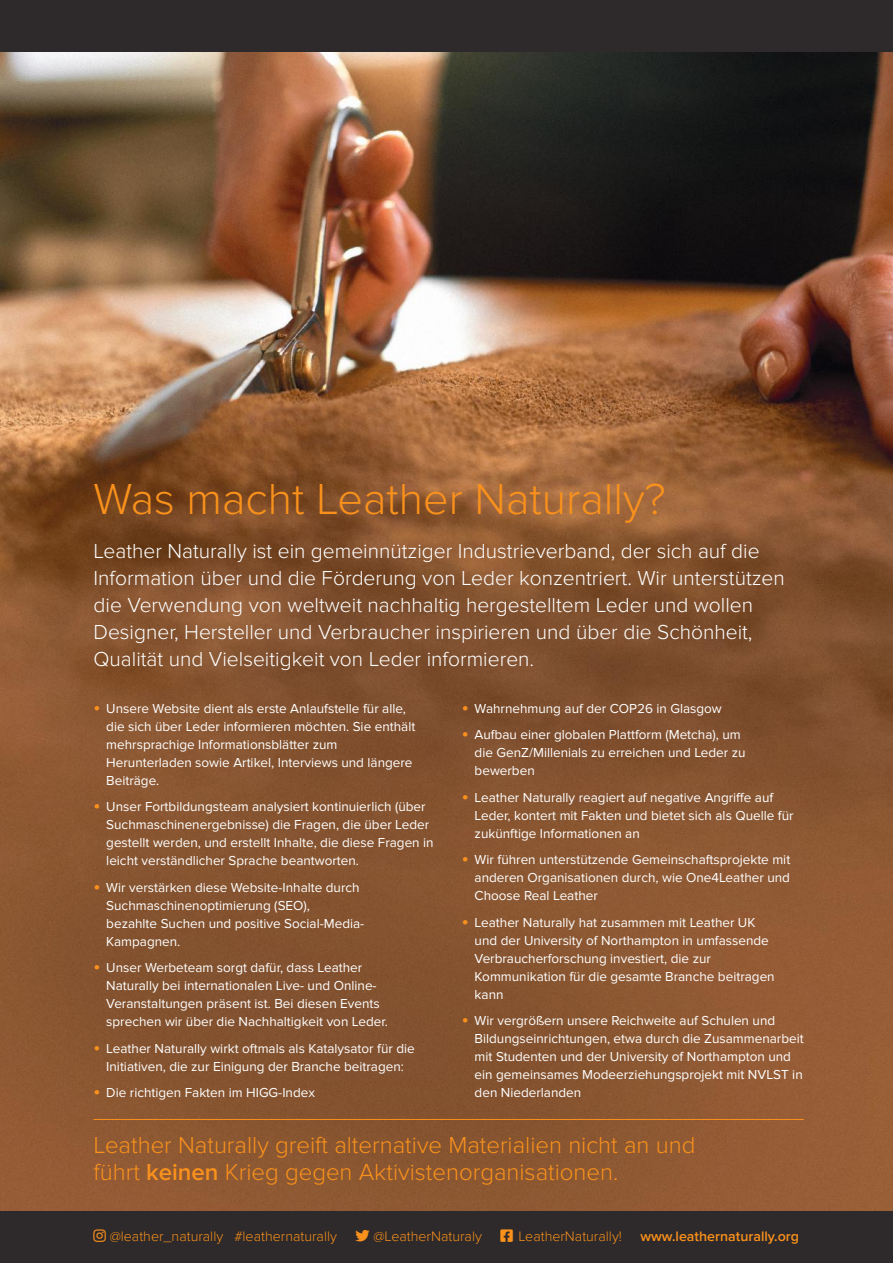
<style>
.page{position:relative;width:893px;height:1263px;background:#fff}
.page>*{position:absolute;margin:0;border:0;box-sizing:border-box;transform-origin:0 0}
.t1{font:300 45px "Proxima Nova";color:#f9911c}
.t2{font:300 24px/27px "Proxima Nova";color:#f9911c}
.t3{font:300 21px/27px "Proxima Nova";color:#fff}
.t4{font:300 14.25px "Proxima Nova";color:#f9911c}
.t5{font:600 14.25px "Proxima Nova";color:#f9911c}
.t6{font:13.5px/18px "Proxima Nova";color:#fff}
.s1{font-weight:600;font-size:19.5px;color:#f9911c}
.s2{font-weight:600}
</style>
<div class="page">
<img style="left:0;top:51px;width:893px;height:1161px">
<div style="left:0;top:0;width:893px;height:51px;background:#2e292a"></div>
<div style="left:0;top:1212px;width:893px;height:51px;background:#2e292a"></div>
<hr style="left:94px;top:1119px;width:710px;height:1px;background:#f9911c">
<h1 class="t1" style="left:94px;top:473px;width:574px">Was macht Leather Naturally?</h1>
<p class="t3" style="left:94px;top:538px;width:693px">Leather Naturally ist ein gemeinnütziger Industrieverband, der sich auf die Information über und die Förderung von Leder konzentriert. Wir unterstützen die Verwendung von weltweit nachhaltig hergestelltem Leder und wollen Designer, Hersteller und Verbraucher inspirieren und über die Schönheit, Qualität und Vielseitigkeit von Leder informieren.</p>
<p class="t6" style="left:106px;top:699px;width:311px;text-indent:-13px"><span class="s1">•</span> Unsere Website dient als erste Anlaufstelle für alle, die sich über Leder informieren möchten. Sie enthält mehrsprachige Informationsblätter zum Herunterladen sowie Artikel, Interviews und längere Beiträge.</p>
<p class="t6" style="left:106px;top:798px;width:329px;text-indent:-13px"><span class="s1">•</span> Unser Fortbildungsteam analysiert kontinuierlich (über Suchmaschinenergebnisse) die Fragen, die über Leder gestellt werden, und erstellt Inhalte, die diese Fragen in leicht verständlicher Sprache beantworten.</p>
<p class="t6" style="left:106px;top:878px;width:260px;text-indent:-13px"><span class="s1">•</span> Wir verstärken diese Website-Inhalte durch Suchmaschinenoptimierung (SEO),<br>bezahlte Suchen und positive Social-Media-Kampagnen.</p>
<p class="t6" style="left:106px;top:959px;width:283px;text-indent:-13px"><span class="s1">•</span> Unser Werbeteam sorgt dafür, dass Leather Naturally bei internationalen Live- und Online-Veranstaltungen präsent ist. Bei diesen Events sprechen wir über die Nachhaltigkeit von Leder.</p>
<p class="t6" style="left:94px;top:1039px;width:323px;text-align:center"><span class="s1">•</span> Leather Naturally wirkt oftmals als Katalysator für die<br>Initiativen, die zur Einigung der Branche beitragen:</p>
<p class="t6" style="left:94px;top:1084px;width:223px"><span class="s1">•</span> Die richtigen Fakten im HIGG-Index</p>
<p class="t6" style="left:462px;top:699px;width:261px"><span class="s1">•</span> Wahrnehmung auf der COP26 in Glasgow</p>
<p class="t6" style="left:475px;top:726px;width:272px;text-indent:-13px"><span class="s1">•</span> Aufbau einer globalen Plattform (Metcha), um die GenZ/Millenials zu erreichen und Leder zu bewerben</p>
<p class="t6" style="left:475px;top:788px;width:321px;text-indent:-13px"><span class="s1">•</span> Leather Naturally reagiert auf negative Angriffe auf<br>Leder, kontert mit Fakten und bietet sich als Quelle für zukünftige Informationen an</p>
<p class="t6" style="left:475px;top:851px;width:317px;text-align:justify;text-indent:-13px"><span class="s1">•</span> Wir führen unterstützende Gemeinschaftsprojekte mit anderen Organisationen durch, wie One4Leather und Choose Real Leather</p>
<p class="t6" style="left:475px;top:913px;width:302px;text-indent:-13px"><span class="s1">•</span> Leather Naturally hat zusammen mit Leather UK und der University of Northampton in umfassende Verbraucherforschung investiert, die zur Kommunikation für die gesamte Branche beitragen kann</p>
<p class="t6" style="left:475px;top:1012px;width:331px;text-indent:-13px"><span class="s1">•</span> Wir vergrößern unsere Reichweite auf Schulen und Bildungseinrichtungen, etwa durch die Zusammenarbeit mit Studenten und der University of Northampton und ein gemeinsames Modeerziehungsprojekt mit NVLST in den Niederlanden</p>
<h2 class="t2" style="left:94px;top:1132px;width:603px">Leather Naturally greift alternative Materialien nicht an und führt <span class="s2">keinen</span> Krieg gegen Aktivistenorganisationen.</h2>
<p class="t4" style="left:110px;top:1228px;width:229px">@leather_naturally #leathernaturally</p>
<p class="t4" style="left:373px;top:1228px;width:110px">@LeatherNaturaly</p>
<p class="t4" style="left:500px;top:1228px;width:123px">□□❑◆ LeatherNaturally!</p>
<p class="t5" style="left:640px;top:1228px;width:160px">www.leathernaturally.org</p>
</div>
